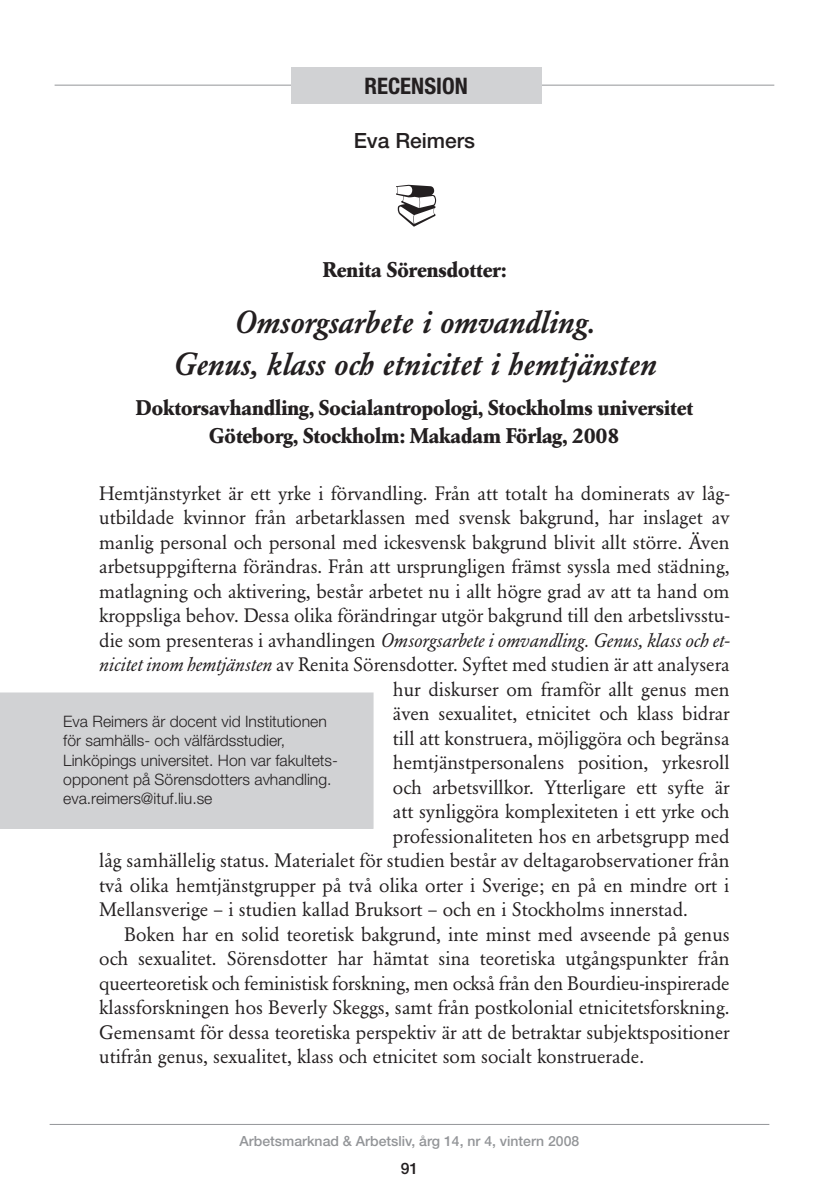
<style>
.page{position:relative;width:819px;height:1201px;background:#fff}
.page>*{position:absolute;margin:0;border:0;box-sizing:border-box;transform-origin:0 0}
.t1{font:italic 500 31.5px/42px "Garamond BE";color:#231f20;text-align:center}
.t2{font:700 condensed 22.75px "Helvetica Neue";color:#231f20}
.t3{font:700 21px/28px "Garamond BE";color:#231f20;text-align:center}
.t4{font:500 21px "Helvetica Neue";color:#231f20}
.t5{font:19.25px "Garamond BE";color:#231f20}
.t6{font:italic 19.25px "Garamond BE";color:#231f20}
.t7{font:300 15.75px/19.2px "Helvetica Neue";color:#231f20}
.t8{font:500 15.75px "Helvetica Neue";color:#231f20}
.t9{font:500 14px "Helvetica Neue";color:#939598}
.s1{font-style:normal}
.s2{font-style:italic}
</style>
<div class="page">
<hr style="left:50px;top:1124px;width:719px;height:1px;background:#939598">
<hr style="left:55px;top:85px;width:719px;height:1px;background:#939598">
<div style="left:291px;top:67px;width:250px;height:37px;background:#d1d2d4"></div>
<svg style="left:396px;top:185px;width:40px;height:42px"></svg>
<div style="left:0;top:693px;width:373px;height:135px;background:#d1d2d4"></div>
<div style="left:0;top:692px;width:373px;height:136px;border:1px solid #d1d2d4"></div>
<p class="t2" style="left:364px;top:72px;width:105px">RECENSION</p>
<p class="t4" style="left:354px;top:128px;width:123px">Eva Reimers</p>
<p class="t3" style="left:323px;top:256px;width:184px">Renita Sörensdotter:</p>
<h1 class="t1" style="left:173px;top:301px;width:485px">Omsorgsarbete i omvandling.<br>Genus, klass och etnicitet i hemtjänsten</h1>
<p class="t3" style="left:136px;top:394px;width:558px">Doktorsavhandling, Socialantropologi, Stockholms universitet<br>Göteborg, Stockholm: Makadam Förlag, 2008</p>
<p class="t5" style="left:99px;top:481px;width:632px">Hemtjänstyrket är ett yrke i förvandling. Från att totalt ha dominerats av låg-</p>
<p class="t5" style="left:99px;top:506px;width:631px">utbildade kvinnor från arbetarklassen med svensk bakgrund, har inslaget av</p>
<p class="t5" style="left:99px;top:531px;width:632px">manlig personal och personal med ickesvensk bakgrund blivit allt större. Även</p>
<p class="t5" style="left:99px;top:555px;width:632px">arbetsuppgifterna förändras. Från att ursprungligen främst syssla med städning,</p>
<p class="t5" style="left:99px;top:580px;width:631px">matlagning och aktivering, består arbetet nu i allt högre grad av att ta hand om</p>
<p class="t5" style="left:99px;top:604px;width:631px">kroppsliga behov. Dessa olika förändringar utgör bakgrund till den arbetslivsstu-</p>
<p class="t6" style="left:99px;top:629px;width:631px"><span class="s1">die som presenteras i avhandlingen</span> Omsorgsarbete i omvandling. Genus, klass och et-</p>
<p class="t5" style="left:99px;top:653px;width:631px"><span class="s2">nicitet inom hemtjänsten</span> av Renita Sörensdotter. Syftet med studien är att analysera</p>
<p class="t5" style="left:393px;top:678px;width:338px">hur diskurser om framför allt genus men</p>
<p class="t5" style="left:393px;top:702px;width:338px">även sexualitet, etnicitet och klass bidrar</p>
<p class="t5" style="left:393px;top:727px;width:338px">till att konstruera, möjliggöra och begränsa</p>
<p class="t5" style="left:393px;top:751px;width:338px">hemtjänstpersonalens position, yrkesroll</p>
<p class="t5" style="left:393px;top:776px;width:338px">och arbetsvillkor. Ytterligare ett syfte är</p>
<p class="t5" style="left:393px;top:800px;width:338px">att synliggöra komplexiteten i ett yrke och</p>
<p class="t5" style="left:393px;top:825px;width:338px">professionaliteten hos en arbetsgrupp med</p>
<p class="t5" style="left:99px;top:849px;width:631px">låg samhällelig status. Materialet för studien består av deltagarobservationer från</p>
<p class="t5" style="left:99px;top:874px;width:631px">två olika hemtjänstgrupper på två olika orter i Sverige; en på en mindre ort i</p>
<p class="t5" style="left:99px;top:898px;width:590px">Mellansverige – i studien kallad Bruksort – och en i Stockholms innerstad.</p>
<p class="t5" style="left:124px;top:923px;width:607px">Boken har en solid teoretisk bakgrund, inte minst med avseende på genus</p>
<p class="t5" style="left:99px;top:947px;width:631px">och sexualitet. Sörensdotter har hämtat sina teoretiska utgångspunkter från</p>
<p class="t5" style="left:99px;top:972px;width:632px">queerteoretisk och feministisk forskning, men också från den Bourdieu-inspirerade</p>
<p class="t5" style="left:99px;top:996px;width:632px">klassforskningen hos Beverly Skeggs, samt från postkolonial etnicitetsforskning.</p>
<p class="t5" style="left:99px;top:1021px;width:632px">Gemensamt för dessa teoretiska perspektiv är att de betraktar subjektspositioner</p>
<p class="t5" style="left:99px;top:1045px;width:546px">utifrån genus, sexualitet, klass och etnicitet som socialt konstruerade.</p>
<p class="t7" style="left:63px;top:711px;width:276px">Eva Reimers är docent vid Institutionen för samhälls- och välfärdsstudier, Linköpings universitet. Hon var fakultets&shy;opponent på Sörensdotters avhandling. eva.reimers@ituf.liu.se</p>
<p class="t9" style="left:239px;top:1132px;width:341px">Arbetsmarknad &amp; Arbetsliv, årg 14, nr 4, vintern 2008</p>
<p class="t8" style="left:400px;top:1158px;width:19px">91</p>
</div>
